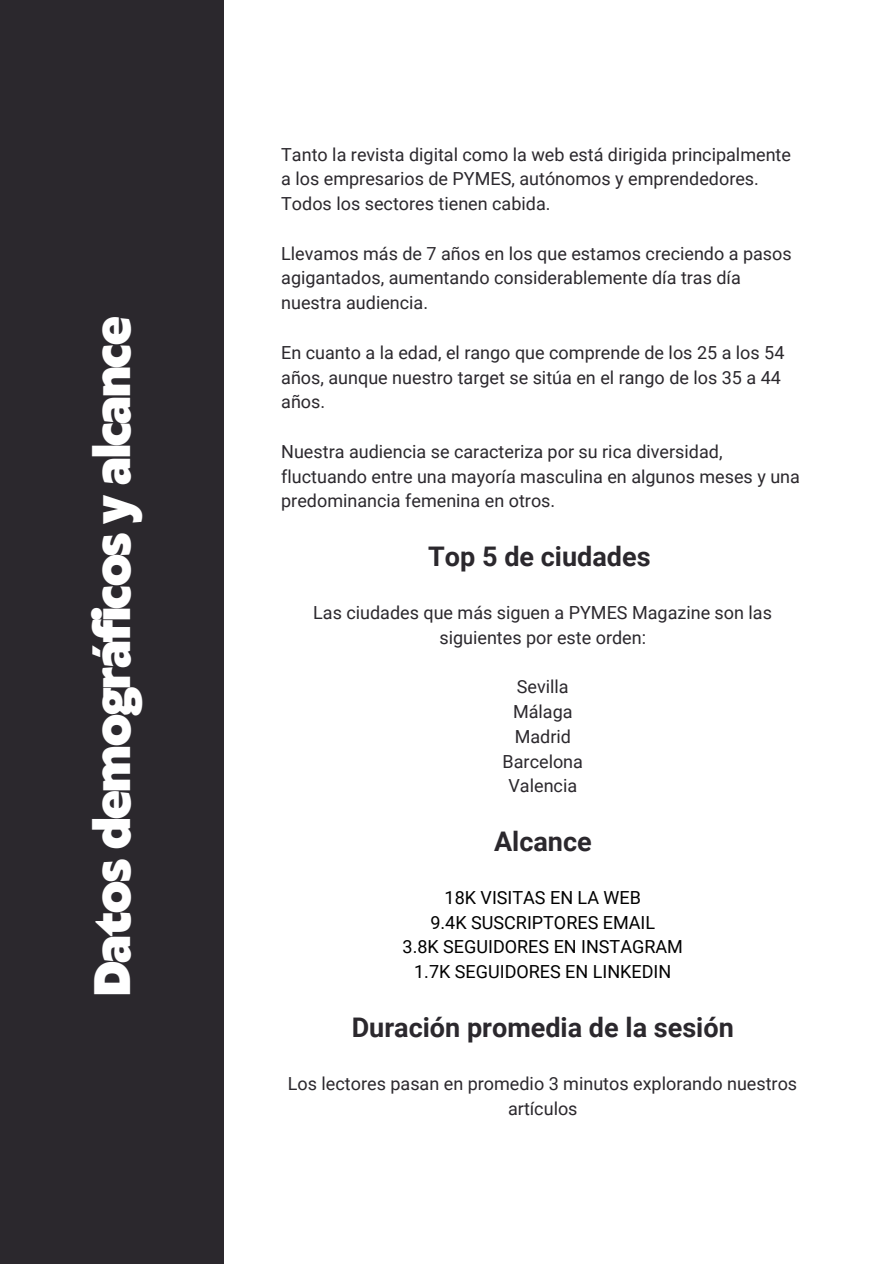
<style>
.page{position:relative;width:894px;height:1264px;background:#fff}
.page>*{position:absolute;margin:0;border:0;box-sizing:border-box;transform-origin:0 0}
.t1{font:900 48px "Klein Text";letter-spacing:-.03em;color:#fff}
.t2{font:700 27px "Roboto";color:#2b282d}
.t3{font:18px/24.8px "Roboto";color:#2b282d}
.t4{font:18px/24.8px "Roboto";color:#000;text-align:center}
</style>
<div class="page">
<div style="left:0;top:0;width:223px;height:1263px;background:#2b282d"></div>
<h1 class="t1" style="left:88px;top:996px;width:681px;rotate:-90deg">Datos demográficos y alcance</h1>
<p class="t3" style="left:281px;top:142px;width:511px">Tanto la revista digital como la web está dirigida principalmente a los empresarios de PYMES, autónomos y emprendedores.<br>Todos los sectores tienen cabida.</p>
<p class="t3" style="left:281px;top:241px;width:512px">Llevamos más de 7 años en los que estamos creciendo a pasos agigantados, aumentando considerablemente día tras día nuestra audiencia.</p>
<p class="t3" style="left:281px;top:340px;width:504px">En cuanto a la edad, el rango que comprende de los 25 a los 54 años, aunque nuestro target se sitúa en el rango de los 35 a 44 años.</p>
<p class="t3" style="left:281px;top:439px;width:520px">Nuestra audiencia se caracteriza por su rica diversidad, fluctuando entre una mayoría masculina en algunos meses y una predominancia femenina en otros.</p>
<h2 class="t2" style="left:428px;top:541px;width:224px">Top 5 de ciudades</h2>
<p class="t3" style="left:313px;top:600px;width:460px;text-align:center">Las ciudades que más siguen a PYMES Magazine son las siguientes por este orden:</p>
<p class="t3" style="left:502px;top:674px;width:82px;text-align:center">Sevilla<br>Málaga<br>Madrid<br>Barcelona<br>Valencia</p>
<h2 class="t2" style="left:494px;top:826px;width:99px">Alcance</h2>
<p class="t4" style="left:402px;top:885px;width:282px">18K VISITAS EN LA WEB<br>9.4K SUSCRIPTORES EMAIL<br>3.8K SEGUIDORES EN INSTAGRAM<br>1.7K SEGUIDORES EN LINKEDIN</p>
<h2 class="t2" style="left:351px;top:1011px;width:383px">Duración promedia de la sesión</h2>
<p class="t3" style="left:288px;top:1071px;width:510px;text-align:center">Los lectores pasan en promedio 3 minutos explorando nuestros artículos</p>
</div>
